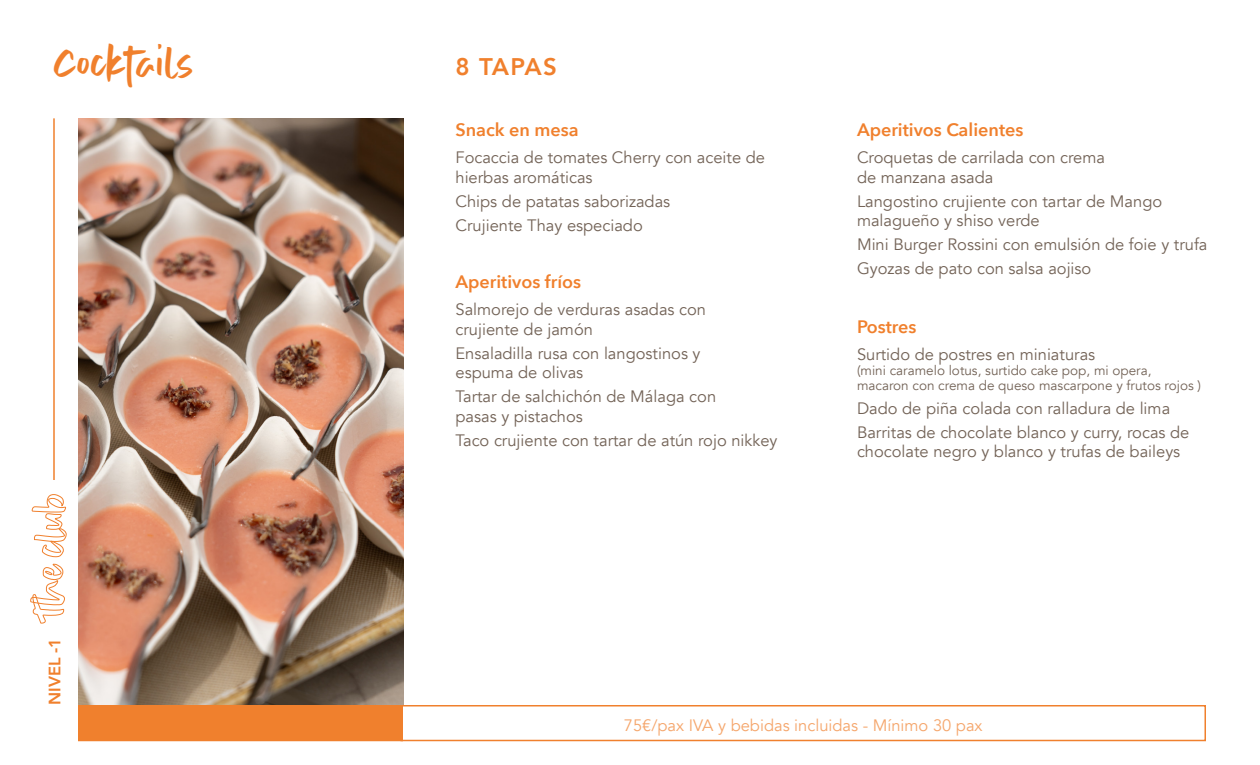
<style>
.page{position:relative;width:1260px;height:765px;background:#fff}
.page>*{position:absolute;margin:0;border:0;box-sizing:border-box;transform-origin:0 0}
.t1{font:30px "Hello Mornin";letter-spacing:.025em;color:#f0802d}
.t2{font:800 24px "Avenir";letter-spacing:.015em;color:#f0802d}
.t3{font:600 18px "Avenir Next";color:#f0802d}
.t4{font:16.5px/19.5px "Avenir";color:#736357}
.t5{font:16.5px "Avenir";color:#f5a66c}
.texto_menus{font:800 16.5px "Avenir";color:#f0802d}
.t6{font:13.5px "Avenir";color:#736357}
.s1{font-family:"Hello Mornin";font-weight:400;font-size:30px}
</style>
<div class="page">
<img style="left:78px;top:118px;width:325px;height:587px">
<div style="left:400px;top:705px;width:806px;height:36px;border:2px solid #f0802d"></div>
<div style="left:78px;top:705px;width:325px;height:36px;background:#f0802d"></div>
<hr style="left:53px;top:118px;width:2px;height:362px;background:#f0802d">
<p class="t1" style="left:54px;top:45px;width:141px">Cocktails</p>
<p class="texto_menus" style="left:42px;top:705px;width:214px;rotate:-90deg">NIVEL -1 <span class="s1">The club</span></p>
<p class="t2" style="left:456px;top:48px;width:103px">8 TAPAS</p>
<p class="t3" style="left:456px;top:115px;width:125px">Snack en mesa</p>
<p class="t4" style="left:456px;top:148px;width:311px">Focaccia de tomates Cherry con aceite de</p>
<p class="t4" style="left:456px;top:168px;width:139px">hierbas aromáticas</p>
<p class="t4" style="left:456px;top:192px;width:216px">Chips de patatas saborizadas</p>
<p class="t4" style="left:456px;top:216px;width:189px">Crujiente Thay especiado</p>
<p class="t3" style="left:456px;top:267px;width:127px">Aperitivos fríos</p>
<p class="t4" style="left:456px;top:300px;width:252px">Salmorejo de verduras asadas con</p>
<p class="t4" style="left:456px;top:320px;width:139px">crujiente de jamón</p>
<p class="t4" style="left:456px;top:344px;width:247px">Ensaladilla rusa con langostinos y</p>
<p class="t4" style="left:456px;top:363px;width:129px">espuma de olivas</p>
<p class="t4" style="left:456px;top:387px;width:262px">Tartar de salchichón de Málaga con</p>
<p class="t4" style="left:456px;top:407px;width:129px">pasas y pistachos</p>
<p class="t4" style="left:456px;top:431px;width:324px">Taco crujiente con tartar de atún rojo nikkey</p>
<p class="t3" style="left:857px;top:115px;width:168px">Aperitivos Calientes</p>
<p class="t4" style="left:857px;top:148px;width:250px">Croquetas de carrilada con crema</p>
<p class="t4" style="left:857px;top:168px;width:138px">de manzana asada</p>
<p class="t4" style="left:857px;top:192px;width:307px">Langostino crujiente con tartar de Mango</p>
<p class="t4" style="left:857px;top:211px;width:184px">malagueño y shiso verde</p>
<p class="t4" style="left:857px;top:235px;width:352px">Mini Burger Rossini con emulsión de foie y trufa</p>
<p class="t4" style="left:857px;top:259px;width:236px">Gyozas de pato con salsa aojiso</p>
<p class="t3" style="left:857px;top:311px;width:61px">Postres</p>
<p class="t4" style="left:857px;top:345px;width:240px">Surtido de postres en miniaturas</p>
<p class="t6" style="left:857px;top:362px;width:296px">(mini caramelo lotus, surtido cake pop, mi opera,</p>
<p class="t6" style="left:857px;top:377px;width:346px">macaron con crema de queso mascarpone y frutos rojos )</p>
<p class="t4" style="left:857px;top:399px;width:315px">Dado de piña colada con ralladura de lima</p>
<p class="t4" style="left:857px;top:423px;width:334px">Barritas de chocolate blanco y curry, rocas de chocolate negro y blanco y trufas de baileys</p>
<p class="t5" style="left:624px;top:716px;width:360px">75€/pax IVA y bebidas incluidas - Mínimo 30 pax</p>
</div>
